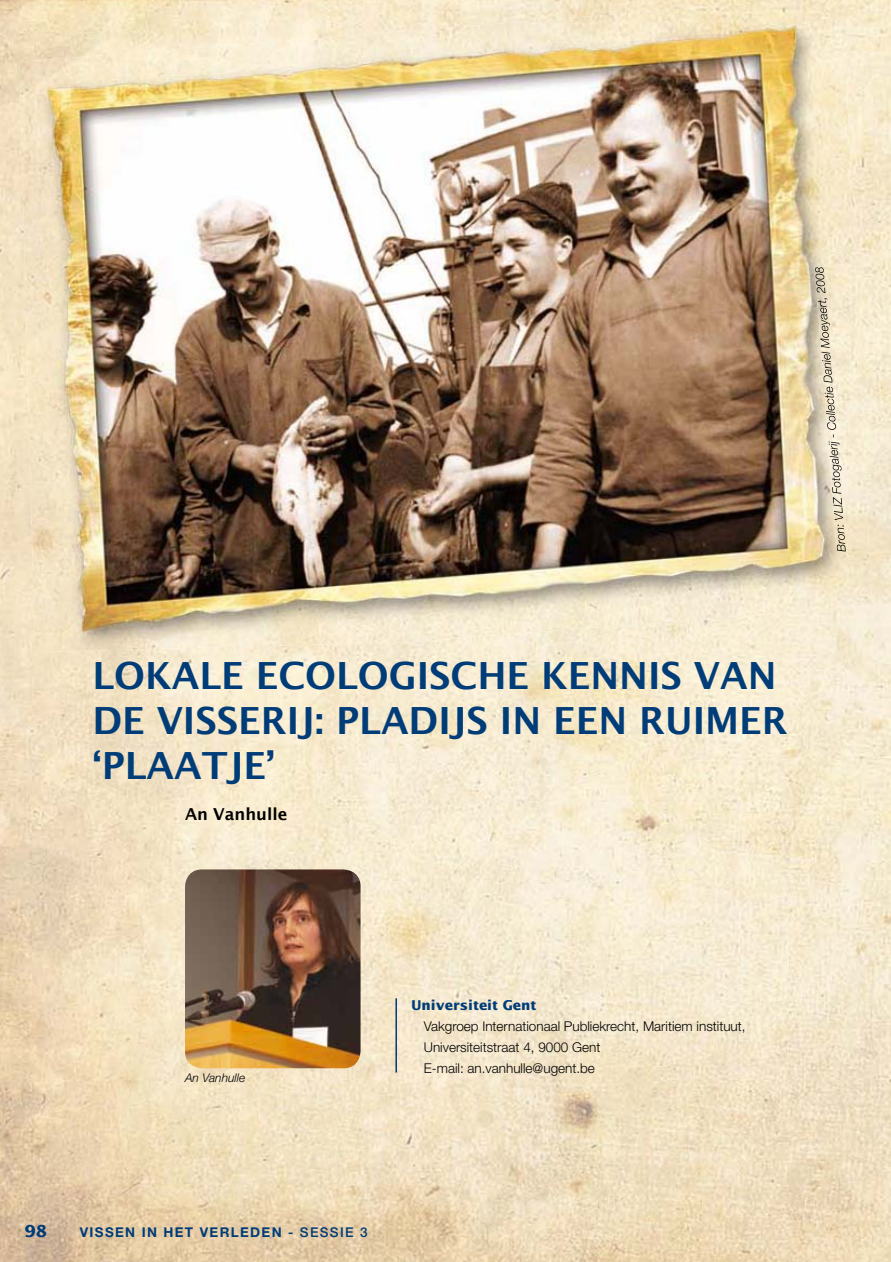
<style>
.page{position:relative;width:891px;height:1262px;background:#fff}
.page>*{position:absolute;margin:0;border:0;box-sizing:border-box;transform-origin:0 0}
.t1{font:600 37.5px/45px "Lucida Sans";color:#003c78}
.t2{font:600 16.5px "Lucida Sans";color:#000}
.t3{font:700 16.5px "Lucida Sans Std";color:#003c78}
.t4{font:300 13.5px/21px "Helvetica Neue";color:#000}
.t5{font:700 13.5px "Helvetica Neue LT Std";letter-spacing:.1em;color:#003c78}
.t6{font:700 13.5px "Lucida Sans Std";color:#003c78}
.t7{font:italic 300 12px "Helvetica Neue LT Std";color:#000}
.s1{font-weight:500}
</style>
<div class="page">
<img style="left:0;top:0;width:20px;height:104px">
<img style="left:871px;top:0;width:19px;height:51px">
<img style="left:840px;top:51px;width:50px;height:1211px">
<img style="left:0;top:104px;width:51px;height:1158px">
<img style="left:525px;top:652px;width:315px;height:610px">
<img style="left:51px;top:652px;width:474px;height:610px">
<hr style="left:395px;top:998px;width:2px;height:74px;background:#003c78">
<img style="left:185px;top:869px;width:175px;height:199px">
<img style="left:20px;top:0;width:851px;height:652px">
<img style="left:814px;top:267px;width:34px;height:285px">
<h1 class="t1" style="left:92px;top:653px;width:696px">LOKALE ECOLOGISCHE KENNIS VAN<br>DE VISSERIJ: PLADIJS IN EEN RUIMER ‘PLAATJE’</h1>
<p class="t2" style="left:185px;top:805px;width:104px">An Vanhulle</p>
<p class="t7" style="left:185px;top:1071px;width:62px">An Vanhulle</p>
<p class="t6" style="left:411px;top:997px;width:127px">Universiteit Gent</p>
<p class="t4" style="left:423px;top:1015px;width:323px">Vakgroep Internationaal Publiekrecht, Maritiem instituut,<br>Universiteitstraat 4, 9000 Gent<br>E-mail: an.vanhulle@ugent.be</p>
<p class="t3" style="left:24px;top:1222px;width:24px">98</p>
<p class="t5" style="left:80px;top:1224px;width:289px">VISSEN IN HET VERLEDEN <span class="s1">- SESSIE 3</span></p>
</div>
